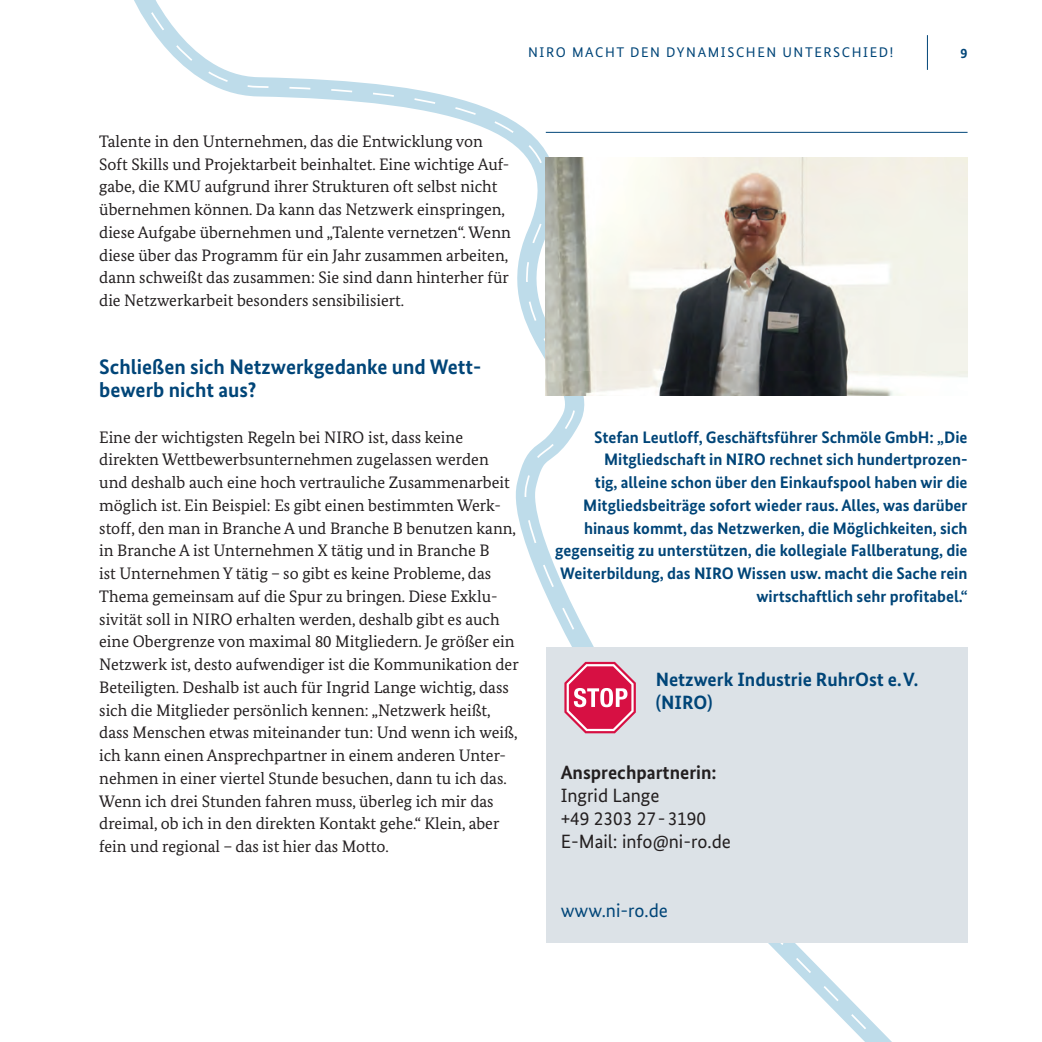
<style>
.page{position:relative;width:1042px;height:1042px;background:#fff}
.page>*{position:absolute;margin:0;border:0;box-sizing:border-box;transform-origin:0 0}
.t1{font:700 21px/22.8px "Bundes Sans";color:#004578}
.t2{font:19.25px/23.1px "Bundes Sans";color:#231f20}
.t3{font:700 19.25px/23.1px "Bundes Sans";color:#004578}
.t4{font:700 19.25px "Bundes Sans";color:#231f20}
.t5{font:19.25px "Bundes Sans";color:#004578}
.t6{font:16.62px/22.8px "Bundes Serif";color:#231f20}
.t7{font:700 16.62px/22.8px "Bundes Sans";color:#004578;text-align:right}
.t8{font:14px "Bundes Sans";letter-spacing:.11em;color:#004578}
.t9{font:700 14px "Bundes Sans";color:#004578}
</style>
<div class="page">
<hr style="left:927px;top:35px;width:1px;height:35px;background:#004578">
<svg style="left:768px;top:943px;width:124px;height:99px"></svg>
<svg style="left:135px;top:0;width:457px;height:647px"></svg>
<div style="left:546px;top:647px;width:421px;height:296px;background:#dce2e7"></div>
<img style="left:546px;top:157px;width:421px;height:238px">
<svg style="left:564px;top:662px;width:72px;height:71px"></svg>
<hr style="left:546px;top:132px;width:421px;height:1px;background:#004578">
<p class="t8" style="left:528px;top:44px;width:366px">ni RO M a c H t DE n Dyna M i S c HE n Unt ERS c H i ED !</p>
<p class="t9" style="left:960px;top:44px;width:8px">9</p>
<p class="t6" style="left:99px;top:130px;width:413px">Talente in den Unternehmen, das die Entwicklung von Soft Skills und Projektarbeit beinhaltet. Eine wichtige Auf&shy;gabe, die KMU aufgrund ihrer Strukturen oft selbst nicht übernehmen können. Da kann das Netzwerk einspringen, diese Aufgabe übernehmen und „Talente vernetzen“. Wenn diese über das Programm für ein Jahr zusammen arbeiten, dann schweißt das zusammen: Sie sind dann hinterher für die Netzwerkarbeit besonders sensibilisiert.</p>
<h2 class="t1" style="left:99px;top:355px;width:382px">Schließen sich Netzwerkgedanke und Wett&shy;bewerb nicht aus?</h2>
<p class="t6" style="left:99px;top:425px;width:421px">Eine der wichtigsten Regeln bei NIRO ist, dass keine direkten Wettbewerbsunternehmen zugelassen werden und deshalb auch eine hoch vertrauliche Zusammenarbeit möglich ist. Ein Beispiel: Es gibt einen bestimmten Werk&shy;stoff, den man in Branche A und Branche B benutzen kann, in Branche A ist Unternehmen X tätig und in Branche B<br>ist Unternehmen Y tätig – so gibt es keine Probleme, das Thema gemeinsam auf die Spur zu bringen. Diese Exklu&shy;sivität soll in NIRO erhalten werden, deshalb gibt es auch eine Obergrenze von maximal 80 Mitgliedern. Je größer ein Netzwerk ist, desto aufwendiger ist die Kommunikation der Beteiligten. Deshalb ist auch für Ingrid Lange wichtig, dass sich die Mitglieder persönlich kennen: „Netzwerk heißt, dass Menschen etwas miteinander tun: Und wenn ich weiß, ich kann einen Ansprechpartner in einem anderen Unter&shy;nehmen in einer viertel Stunde besuchen, dann tu ich das.<br>Wenn ich drei Stunden fahren muss, überleg ich mir das dreimal, ob ich in den direkten Kontakt gehe.“ Klein, aber fein und regional – das ist hier das Motto.</p>
<p class="t7" style="left:555px;top:425px;width:414px">Stefan Leutloff, Geschäftsführer Schmöle GmbH: „Die Mitgliedschaft in NIRO rechnet sich hundertprozen-<br>tig, alleine schon über den Einkaufspool haben wir die Mitgliedsbeiträge sofort wieder raus. Alles, was darüber hinaus kommt, das Netzwerken, die Möglichkeiten, sich gegenseitig zu unterstützen, die kollegiale Fallberatung, die Weiterbildung, das NIRO Wissen usw. macht die Sache rein wirtschaftlich sehr profitabel.“</p>
<h3 class="t3" style="left:656px;top:668px;width:264px">Netzwerk Industrie RuhrOst e.V. (NIRO)</h3>
<h4 class="t4" style="left:561px;top:760px;width:157px">Ansprechpartnerin:</h4>
<p class="t2" style="left:561px;top:783px;width:172px">ingrid Lange<br>+49 2303 27-3190<br>E-Mail: info@ni-ro.de</p>
<p class="t5" style="left:561px;top:899px;width:109px">www.ni-ro.de</p>
</div>
